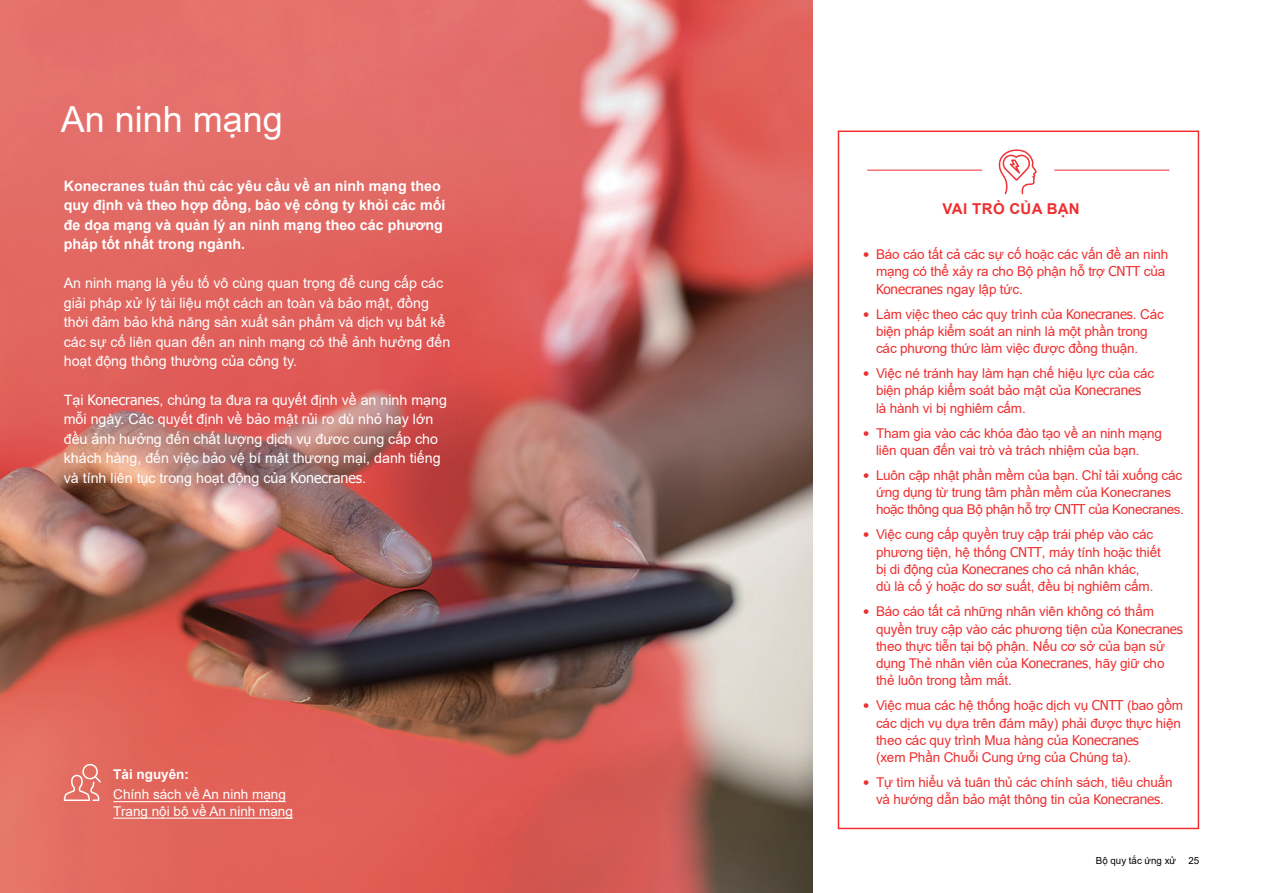
<style>
.page{position:relative;width:1263px;height:893px;background:#fff}
.page>*{position:absolute;margin:0;border:0;box-sizing:border-box;transform-origin:0 0}
.t1{font:36px "Arial";color:#fff}
.t2{font:700 15px "Arial";letter-spacing:.02em;color:#ee2e2f}
.t3{font:14.25px/19.5px "Arial";color:#fff}
.t4{font:700 14.25px/19.5px "Arial";color:#fff}
.t5{font:13.5px/17.2px "Arial";letter-spacing:-.01em;color:#ee2e2f}
.t6{font:13.5px/16.5px "Arial";color:#fff}
.t7{font:700 13.5px "Arial";color:#fff}
.t8{font:9.75px "Arial";color:#030303}
.s1{font-family:"Tahoma"}
</style>
<div class="page">
<img style="left:0;top:0;width:812px;height:893px">
<hr style="left:113px;top:801px;width:173px;height:1px;background:#fff">
<hr style="left:113px;top:818px;width:180px;height:1px;background:#fff">
<svg style="left:64px;top:764px;width:37px;height:37px"></svg>
<svg style="left:999px;top:149px;width:38px;height:45px"></svg>
<hr style="left:867px;top:170px;width:115px;height:1px;background:#ee2e2f">
<hr style="left:1055px;top:170px;width:114px;height:1px;background:#ee2e2f">
<div style="left:838px;top:131px;width:361px;height:698px;border:2px solid #ee2e2f"></div>
<h1 class="t1" style="left:61px;top:95px;width:224px">An ninh mạng</h1>
<p class="t4" style="left:64px;top:176px;width:383px">Konecranes tuân thủ các yêu cầu về an ninh mạng theo quy định và theo hợp đồng, bảo vệ công ty khỏi các mối đe dọa mạng và quản lý an ninh mạng theo các phương pháp tốt nhất trong ngành.</p>
<p class="t3" style="left:64px;top:273px;width:388px">An ninh mạng là yếu tố vô cùng quan trọng để cung cấp các giải pháp xử lý tài liệu một cách an toàn và bảo mật, đồng thời đảm bảo khả năng sản xuất sản phẩm và dịch vụ bất kể các sự cố liên quan đến an ninh mạng có thể ảnh hưởng đến hoạt động thông thường của công ty.</p>
<p class="t3" style="left:64px;top:390px;width:385px">Tại <span class="s1">Konecranes</span>, chúng ta đưa ra quyết định về an ninh mạng mỗi ngày. Các quyết định về bảo mật rủi ro dù nhỏ hay lớn đều ảnh hưởng đến chất lượng dịch vụ đươc cung cấp cho khách hàng, đến việc bảo vệ bí mật thương mại, danh tiếng và tính liên tục trong hoạt động của <span class="s1">Konecranes</span>.</p>
<p class="t7" style="left:113px;top:764px;width:77px">Tài nguyên:</p>
<p class="t6" style="left:113px;top:786px;width:181px">Chính sách về An ninh mạng<br>Trang nội bộ về An ninh mạng</p>
<p class="t2" style="left:942px;top:198px;width:139px">VAI TRÒ CỦA BẠN</p>
<p class="t5" style="left:876px;top:246px;width:294px;text-indent:-13px"><span class="s1">•</span> Báo cáo tất cả các sự cố hoặc các vấn đề an ninh mạng có thể xảy ra cho Bộ phận hỗ trợ <span class="s1">CNTT</span> của<br><span class="s1">Konecranes</span> ngay lập tức.</p>
<p class="t5" style="left:876px;top:305px;width:289px;text-indent:-13px"><span class="s1">•</span> Làm việc theo các quy trình của <span class="s1">Konecranes</span>. Các biện pháp kiểm soát an ninh là một phần trong các phương thức làm việc được đồng thuận.</p>
<p class="t5" style="left:876px;top:365px;width:280px;text-indent:-13px"><span class="s1">•</span> Việc né tránh hay làm hạn chế hiệu lực của các biện pháp kiểm soát bảo mật của <span class="s1">Konecranes </span>là hành vi bị nghiêm cấm.</p>
<p class="t5" style="left:876px;top:424px;width:287px;text-indent:-13px"><span class="s1">•</span> Tham gia vào các khóa đào tạo về an ninh mạng liên quan đến vai trò và trách nhiệm của bạn.</p>
<p class="t5" style="left:876px;top:466px;width:309px;text-indent:-13px"><span class="s1">•</span> Luôn cập nhật phần mềm của bạn. Chỉ tải xuống các ứng dụng từ trung tâm phần mềm của Konecranes hoặc thông qua Bộ phận hỗ trợ <span class="s1">CNTT</span> của Konecranes.</p>
<p class="t5" style="left:876px;top:526px;width:286px;text-indent:-13px"><span class="s1">•</span> Việc cung cấp quyền truy cập trái phép vào các phương tiện, hệ thống <span class="s1">CNTT</span>, máy tính hoặc thiết bị di động của <span class="s1">Konecranes</span> cho cá nhân khác,<br>dù là cố ý hoặc do sơ suất, đều bị nghiêm cấm.</p>
<p class="t5" style="left:876px;top:603px;width:308px;text-indent:-13px"><span class="s1">•</span> Báo cáo tất cả những nhân viên không có thẩm quyền truy cập vào các phương tiện của <span class="s1">Konecranes </span>theo thực tiễn tại bộ phận. Nếu cơ sở của bạn sử dụng Thẻ nhân viên của <span class="s1">Konecranes</span>, hãy giữ cho thẻ luôn trong tầm mắt.</p>
<p class="t5" style="left:876px;top:697px;width:309px;text-indent:-13px"><span class="s1">•</span> Việc mua các hệ thống hoặc dịch vụ <span class="s1">CNTT</span> (bao gồm các dịch vụ dựa trên đám mây) phải được thực hiện theo các quy trình Mua hàng của <span class="s1">Konecranes<br></span>(xem Phần Chuỗi Cung ứng của Chúng ta).</p>
<p class="t5" style="left:863px;top:774px;width:311px;text-align:center"><span class="s1">•</span> Tự tìm hiểu và tuân thủ các chính sách, tiêu chuẩn và hướng dẫn bảo mật thông tin của <span class="s1">Konecranes</span>.</p>
<p class="t8" style="left:1096px;top:853px;width:82px">Bộ quy tắc ứng xử</p>
<p class="t8" style="left:1188px;top:853px;width:12px">25</p>
</div>
